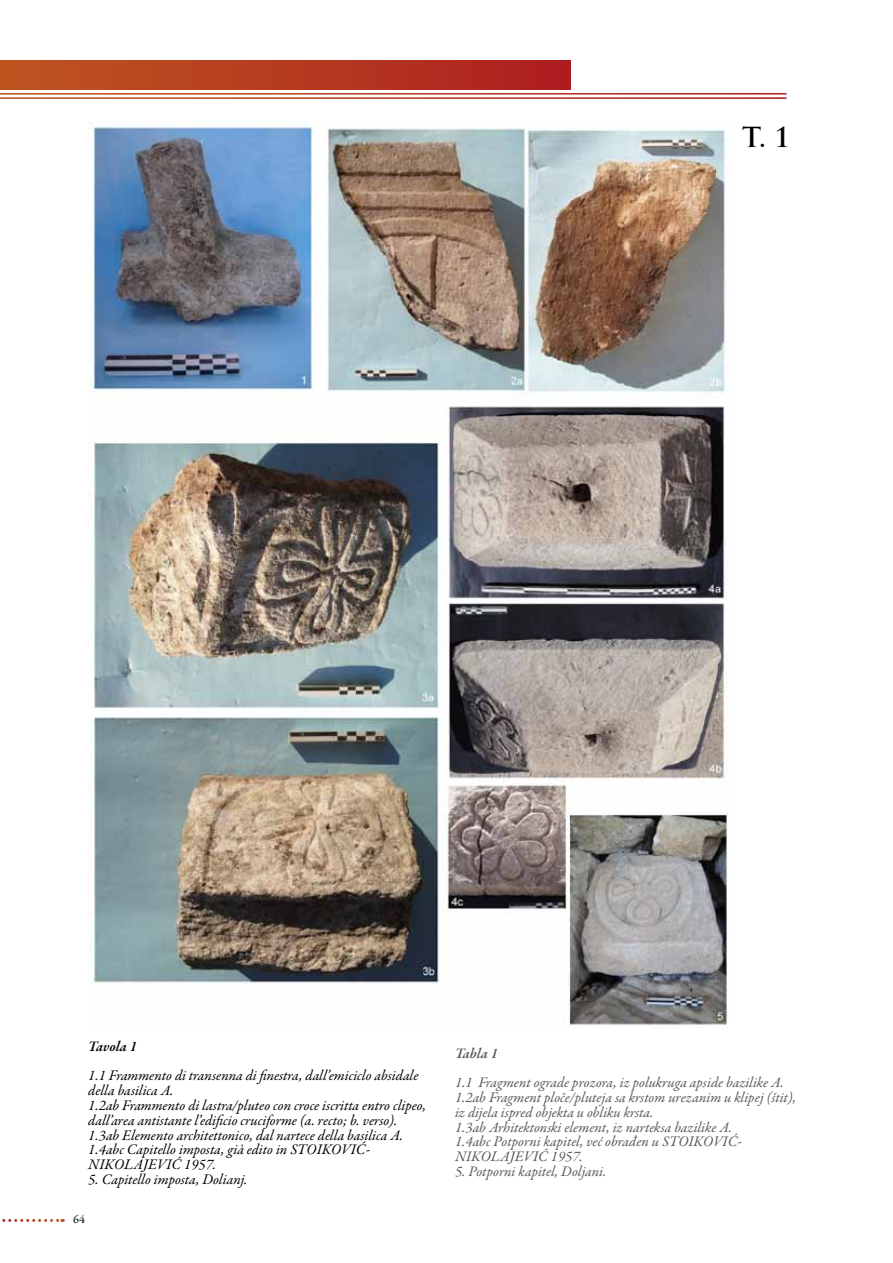
<style>
.page{position:relative;width:893px;height:1263px;background:#fff}
.page>*{position:absolute;margin:0;border:0;box-sizing:border-box;transform-origin:0 0}
.t1{font:700 27px "Trajan Pro";color:#000}
.t2{font:italic 14.85px/14.9px "Garamond Premr Pro";letter-spacing:-.005em;color:#000}
.t3{font:italic 14.85px/14.9px "Garamond Premr Pro";letter-spacing:-.005em;color:#58595b}
.t4{font:italic 600 14.85px "Garamond Premr Pro";letter-spacing:-.005em;color:#000}
.t5{font:italic 600 14.85px "Garamond Premr Pro";letter-spacing:-.005em;color:#58595b}
.t6{font:12px "Garamond Premr Pro";color:#000}
</style>
<div class="page">
<div style="left:0;top:60px;width:571px;height:30px;background:linear-gradient(to right,#be5620,#ae1e1f)"></div>
<svg style="left:2px;top:1219px;width:61px;height:3px"></svg>
<img style="left:88px;top:122px;width:640px;height:904px">
<h1 class="t1" style="left:742px;top:120px;width:50px">T. 1</h1>
<p class="t4" style="left:88px;top:1037px;width:50px">Tavola 1</p>
<p class="t2" style="left:88px;top:1069px;width:339px">1.1 Frammento di transenna di finestra, dall’emiciclo absidale della basilica A.<br>1.2ab Frammento di lastra/pluteo con croce iscritta entro clipeo, dall’area antistante l’edificio cruciforme (a. recto; b. verso).<br>1.3ab Elemento architettonico, dal nartece della basilica A.<br>1.4abc Capitello imposta, già edito in STOIKOVIĆ-NIKOLAJEVIĆ 1957.</p>
<p class="t2" style="left:88px;top:1172px;width:161px">5. Capitello imposta, Dolianj.</p>
<p class="t6" style="left:73px;top:1212px;width:13px">64</p>
<p class="t5" style="left:455px;top:1044px;width:45px">Tabla 1</p>
<p class="t3" style="left:455px;top:1076px;width:343px">1.1 Fragment ograde prozora, iz polukruga apside bazilike A.<br>1.2ab Fragment ploče/pluteja sa krstom urezanim u klipej (štit), iz dijela ispred objekta u obliku krsta.<br>1.3ab Arhitektonski element, iz narteksa bazilike A.<br>1.4abc Potporni kapitel, već obrađen u STOIKOVIĆ-NIKOLAJEVIĆ 1957.</p>
<p class="t3" style="left:455px;top:1164px;width:153px">5. Potporni kapitel, Doljani.</p>
</div>
